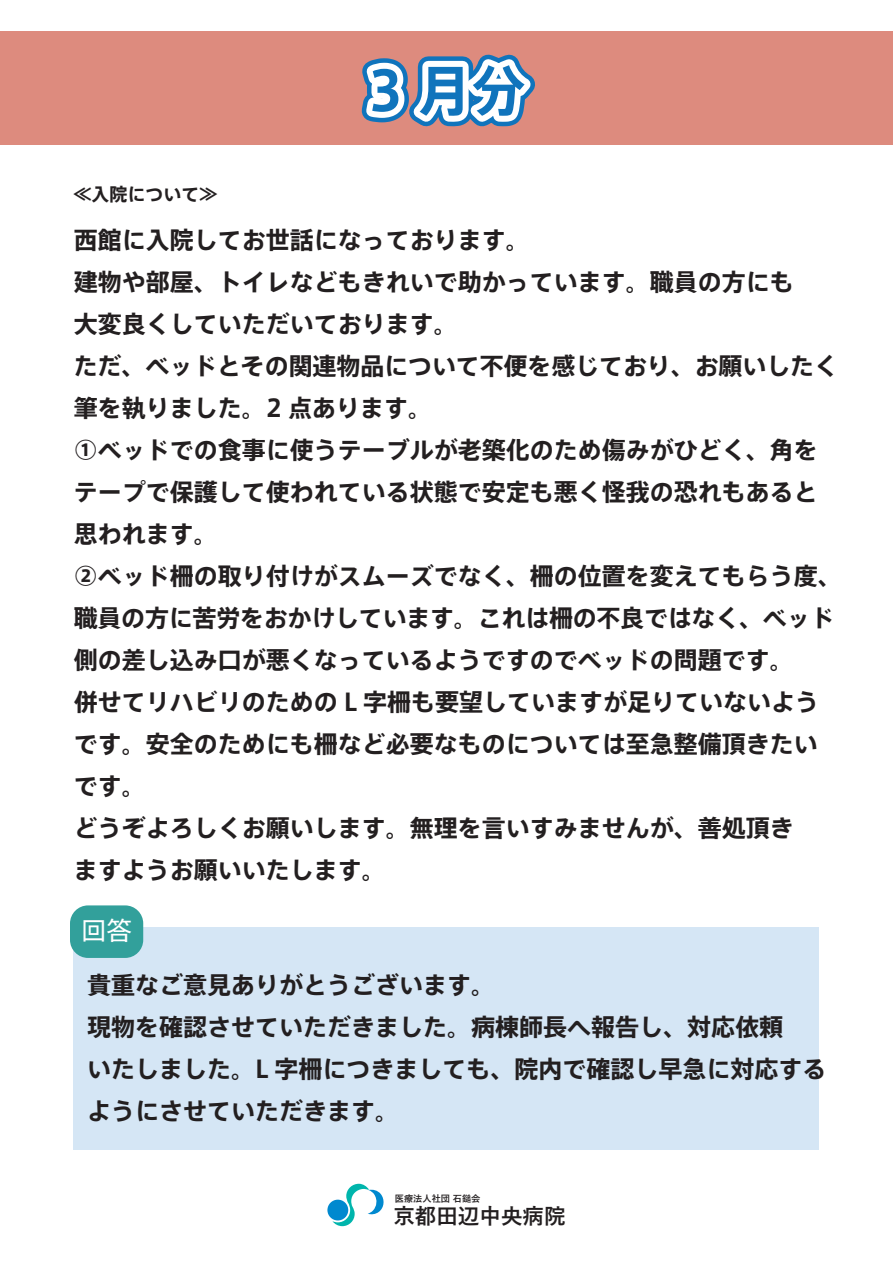
<style>
.page{position:relative;width:893px;height:1263px;background:#fff}
.page>*{position:absolute;margin:0;border:0;box-sizing:border-box;transform-origin:0 0}
.t1{font:700 54px "Axis Std";color:#1074bc}
.t2{font:25.5px "Axis Std";color:#fff}
.t3{font:700 24px/42px "Axis Std";color:#231f20}
.t4{font:700 21.45px "Yu Gothic";color:#231f20}
.t5{font:700 18px "Axis Std";color:#231f20}
.t6{font:700 9.15px "Yu Gothic";color:#231f20}
</style>
<div class="page">
<div style="left:0;top:32px;width:893px;height:113px;background:#dd8b7e"></div>
<svg style="left:361px;top:54px;width:174px;height:73px"></svg>
<div style="left:74px;top:927px;width:745px;height:222px;background:#d5e6f5"></div>
<div style="left:70px;top:905px;width:73px;height:53px;background:#32a09b;border-radius:18px"></div>
<div style="left:327px;top:1200px;width:21px;height:20px;background:#0089cf;border-radius:50%"></div>
<svg style="left:332px;top:1183px;width:52px;height:43px"></svg>
<p class="t5" style="left:73px;top:181px;width:146px">≪入院について≫</p>
<h1 class="t1" style="left:367px;top:49px;width:160px">3 月分</h1>
<p class="t3" style="left:74px;top:218px;width:769px">西館に入院してお世話になっております。<br>建物や部屋、トイレなどもきれいで助かっています。職員の方にも<br>大変良くしていただいております。<br>ただ、ベッドとその関連物品について不便を感じており、お願いしたく筆を執りました。2 点あります。<br>①ベッドでの食事に使うテーブルが老築化のため傷みがひどく、角をテープで保護して使われている状態で安定も悪く怪我の恐れもあると思われます。<br>②ベッド柵の取り付けがスムーズでなく、柵の位置を変えてもらう度、職員の方に苦労をおかけしています。これは柵の不良ではなく、ベッド側の差し込み口が悪くなっているようですのでベッドの問題です。<br>併せてリハビリのための L 字柵も要望していますが足りていないようです。安全のためにも柵など必要なものについては至急整備頂きたいです。<br>どうぞよろしくお願いします。無理を言いすみませんが、善処頂き<br>ますようお願いいたします。</p>
<p class="t2" style="left:81px;top:911px;width:52px">回答</p>
<p class="t3" style="left:87px;top:963px;width:741px">貴重なご意見ありがとうございます。<br>現物を確認させていただきました。病棟師長へ報告し、対応依頼<br>いたしました。L 字柵につきましても、院内で確認し早急に対応するようにさせていただきます。</p>
<p class="t6" style="left:395px;top:1193px;width:87px">医療法人社団 石鎚会</p>
<p class="t4" style="left:393px;top:1204px;width:174px">京都田辺中央病院</p>
</div>
